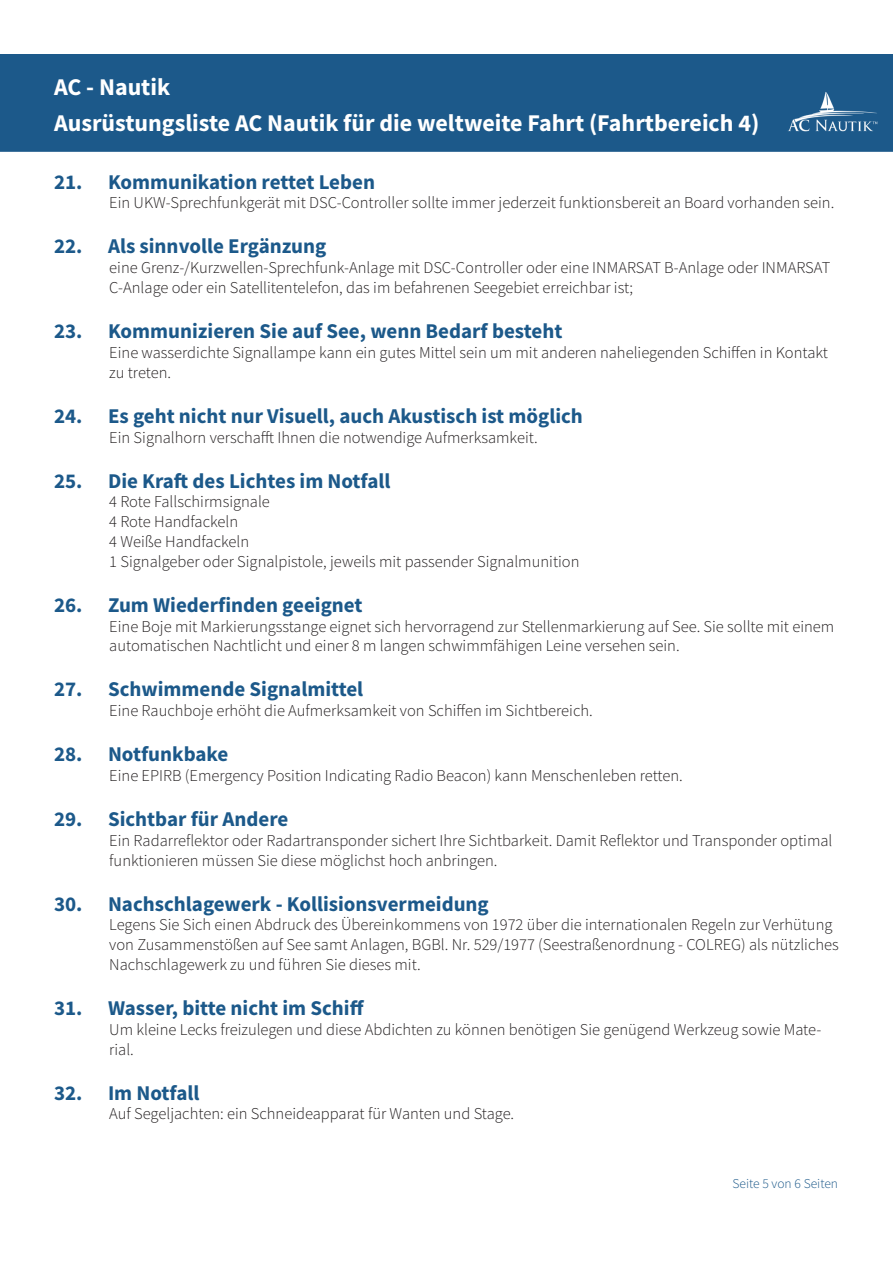
<style>
.page{position:relative;width:893px;height:1263px;background:#fff}
.page>*{position:absolute;margin:0;border:0;box-sizing:border-box;transform-origin:0 0}
.t1{font:700 24px/36px "Source Sans Pro";color:#fff}
.Unterüberschrift_SSP{font:700 21px "Source Sans Pro";color:#1c598a}
.Einzug_links_Fließte{font:300 16.5px/19.8px "Source Sans Pro";color:#231f20}
.t2{font:300 13.5px "Source Sans Pro";color:#1c598a}
</style>
<div class="page">
<div style="left:0;top:54px;width:893px;height:98px;background:#1c598a"></div>
<img style="left:787px;top:92px;width:91px;height:39px">
<h1 class="t1" style="left:54px;top:68px;width:707px">AC - Nautik<br>Ausrüstungsliste AC Nautik für die weltweite Fahrt (Fahrtbereich 4)</h1>
<p class="Unterüberschrift_SSP" style="left:54px;top:167px;width:323px">21. Kommunikation rettet Leben</p>
<p class="Einzug_links_Fließte" style="left:109px;top:193px;width:726px">Ein UKW-Sprechfunkgerät mit DSC-Controller sollte immer jederzeit funktionsbereit an Board vorhanden sein.</p>
<p class="Unterüberschrift_SSP" style="left:54px;top:232px;width:274px">22. Als sinnvolle Ergänzung</p>
<p class="Einzug_links_Fließte" style="left:109px;top:258px;width:723px">eine Grenz-/Kurzwellen-Sprechfunk-Anlage mit DSC-Controller oder eine INMARSAT B-Anlage oder INMARSAT<br>C-Anlage oder ein Satellitentelefon, das im befahrenen Seegebiet erreichbar ist;</p>
<p class="Unterüberschrift_SSP" style="left:54px;top:317px;width:510px">23. Kommunizieren Sie auf See, wenn Bedarf besteht</p>
<p class="Einzug_links_Fließte" style="left:109px;top:343px;width:720px">Eine wasserdichte Signallampe kann ein gutes Mittel sein um mit anderen naheliegenden Schiffen in Kontakt zu treten.</p>
<p class="Unterüberschrift_SSP" style="left:54px;top:401px;width:530px">24. Es geht nicht nur Visuell, auch Akustisch ist möglich</p>
<p class="Einzug_links_Fließte" style="left:109px;top:427px;width:430px">Ein Signalhorn verschafft Ihnen die notwendige Aufmerksamkeit.</p>
<p class="Unterüberschrift_SSP" style="left:54px;top:466px;width:338px">25. Die Kraft des Lichtes im Notfall</p>
<p class="Einzug_links_Fließte" style="left:109px;top:492px;width:162px">4 Rote Fallschirmsignale</p>
<p class="Einzug_links_Fließte" style="left:109px;top:512px;width:130px">4 Rote Handfackeln</p>
<p class="Einzug_links_Fließte" style="left:109px;top:532px;width:141px">4 Weiße Handfackeln</p>
<p class="Einzug_links_Fließte" style="left:109px;top:551px;width:472px">1 Signalgeber oder Signalpistole, jeweils mit passender Signalmunition</p>
<p class="Unterüberschrift_SSP" style="left:54px;top:590px;width:310px">26. Zum Wiederfinden geeignet</p>
<p class="Einzug_links_Fließte" style="left:109px;top:616px;width:726px">Eine Boje mit Markierungsstange eignet sich hervorragend zur Stellenmarkierung auf See. Sie sollte mit einem automatischen Nachtlicht und einer 8 m langen schwimmfähigen Leine versehen sein.</p>
<p class="Unterüberschrift_SSP" style="left:54px;top:675px;width:311px">27. Schwimmende Signalmittel</p>
<p class="Einzug_links_Fließte" style="left:109px;top:701px;width:485px">Eine Rauchboje erhöht die Aufmerksamkeit von Schiffen im Sichtbereich.</p>
<p class="Unterüberschrift_SSP" style="left:54px;top:740px;width:176px">28. Notfunkbake</p>
<p class="Einzug_links_Fließte" style="left:109px;top:766px;width:575px">Eine EPIRB (Emergency Position Indicating Radio Beacon) kann Menschenleben retten.</p>
<p class="Unterüberschrift_SSP" style="left:54px;top:805px;width:236px">29. Sichtbar für Andere</p>
<p class="Einzug_links_Fließte" style="left:109px;top:830px;width:725px">Ein Radarreflektor oder Radartransponder sichert Ihre Sichtbarkeit. Damit Reflektor und Transponder optimal funktionieren müssen Sie diese möglichst hoch anbringen.</p>
<p class="Unterüberschrift_SSP" style="left:54px;top:889px;width:436px">30. Nachschlagewerk - Kollisionsvermeidung</p>
<p class="Einzug_links_Fließte" style="left:109px;top:915px;width:731px">Legens Sie Sich einen Abdruck des Übereinkommens von 1972 über die internationalen Regeln zur Verhütung von Zusammenstößen auf See samt Anlagen, BGBl. Nr. 529/1977 (Seestraßenordnung - COLREG) als nützliches<br>Nachschlagewerk zu und führen Sie dieses mit.</p>
<p class="Unterüberschrift_SSP" style="left:54px;top:994px;width:312px">31. Wasser, bitte nicht im Schiff</p>
<p class="Einzug_links_Fließte" style="left:109px;top:1019px;width:713px">Um kleine Lecks freizulegen und diese Abdichten zu können benötigen Sie genügend Werkzeug sowie Mate&shy;rial.</p>
<p class="Unterüberschrift_SSP" style="left:54px;top:1078px;width:147px">32. Im Notfall</p>
<p class="Einzug_links_Fließte" style="left:109px;top:1104px;width:406px">Auf Segeljachten: ein Schneideapparat für Wanten und Stage.</p>
<p class="t2" style="left:732px;top:1175px;width:107px">Seite 5 von 6 Seiten</p>
</div>
